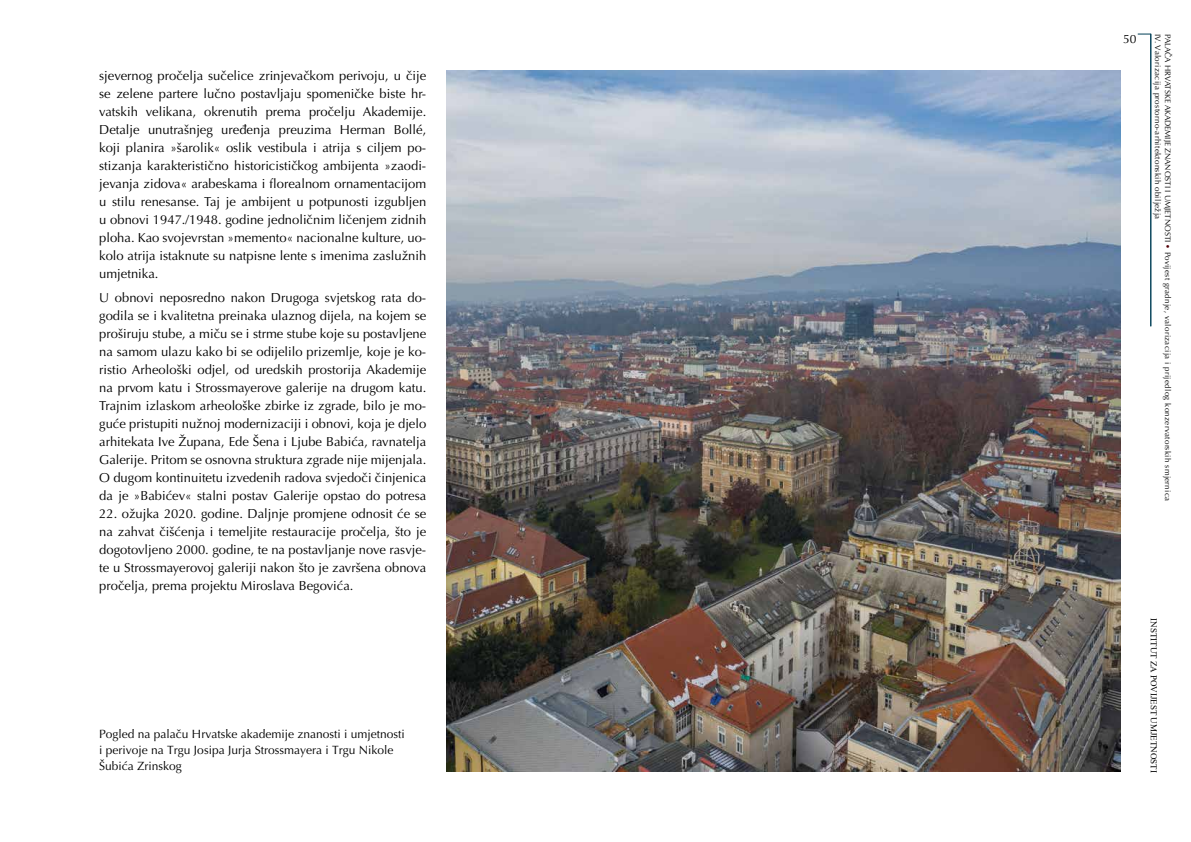
<style>
.page{position:relative;width:1191px;height:842px;background:#fff}
.page>*{position:absolute;margin:0;border:0;box-sizing:border-box;transform-origin:0 0}
.t1{font:13px/18px "Optima LT Pro";color:#000;text-align:justify}
.t2{font:12px/16px "Optima LT Pro";color:#000}
.t3{font:9px "Times New Roman";color:#000}
.t4{font:8px/9.8px "Optima LT Pro";letter-spacing:.04em;color:#000}
.s1{color:#540007}
</style>
<div class="page">
<svg style="left:1137px;top:34px;width:13px;height:1px"></svg>
<hr style="left:1150px;top:34px;width:1px;height:292px;background:#003f57">
<img style="left:446px;top:71px;width:674px;height:700px">
<p class="t1" style="left:99px;top:67px;width:328px">sjevernog pročelja sučelice zrinjevačkom perivoju, u čije se zelene partere lučno postavljaju spomeničke biste hr&shy;vatskih velikana, okrenutih prema pročelju Akademije.<br>Detalje unutrašnjeg uređenja preuzima Herman Bollé, koji planira »šarolik« oslik vestibula i atrija s ciljem po&shy;stizanja karakteristično historicističkog ambijenta »zaodi&shy;jevanja zidova« arabeskama i florealnom ornamentacijom u stilu renesanse. Taj je ambijent u potpunosti izgubljen u obnovi 1947./1948. godine jednoličnim ličenjem zidnih ploha. Kao svojevrstan »memento« nacionalne kulture, uo&shy;kolo atrija istaknute su natpisne lente s imenima zaslužnih umjetnika.</p>
<p class="t1" style="left:99px;top:289px;width:328px">U obnovi neposredno nakon Drugoga svjetskog rata do&shy;godila se i kvalitetna preinaka ulaznog dijela, na kojem se proširuju stube, a miču se i strme stube koje su postavljene na samom ulazu kako bi se odijelilo prizemlje, koje je ko&shy;ristio Arheološki odjel, od uredskih prostorija Akademije na prvom katu i Strossmayerove galerije na drugom katu.<br>Trajnim izlaskom arheološke zbirke iz zgrade, bilo je mo&shy;guće pristupiti nužnoj modernizaciji i obnovi, koja je djelo arhitekata Ive Župana, Ede Šena i Ljube Babića, ravnatelja Galerije. Pritom se osnovna struktura zgrade nije mijenjala.<br>O dugom kontinuitetu izvedenih radova svjedoči činjenica da je »Babićev« stalni postav Galerije opstao do potresa</p>
<p class="t1" style="left:99px;top:505px;width:328px">22. ožujka 2020. godine. Daljnje promjene odnosit će se na zahvat čišćenja i temeljite restauracije pročelja, što je dogotovljeno 2000. godine, te na postavljanje nove rasvje&shy;te u Strossmayerovoj galeriji nakon što je završena obnova pročelja, prema projektu Miroslava Begovića.</p>
<p class="t2" style="left:99px;top:726px;width:307px">Pogled na palaču Hrvatske akademije znanosti i umjetnosti i perivoje na Trgu Josipa Jurja Strossmayera i Trgu Nikole<br>Šubića Zrinskog</p>
<p class="t2" style="left:1123px;top:31px;width:15px">50</p>
<p class="t4" style="left:1172px;top:34px;width:469px;rotate:90deg">PALAČA HRVATSKE AKADEMIJE ZNANOSTI I UMJETNOSTI <span class="s1">•</span> Povijest gradnje, valorizacija i prijedlog konzervatorskih smjernica<br>IV. Valorizacija prostorno-arhitektonskih obilježja</p>
<p class="t3" style="left:1160px;top:618px;width:156px;rotate:90deg">INSTITUT ZA POVIJEST UMJETNOSTI</p>
</div>
